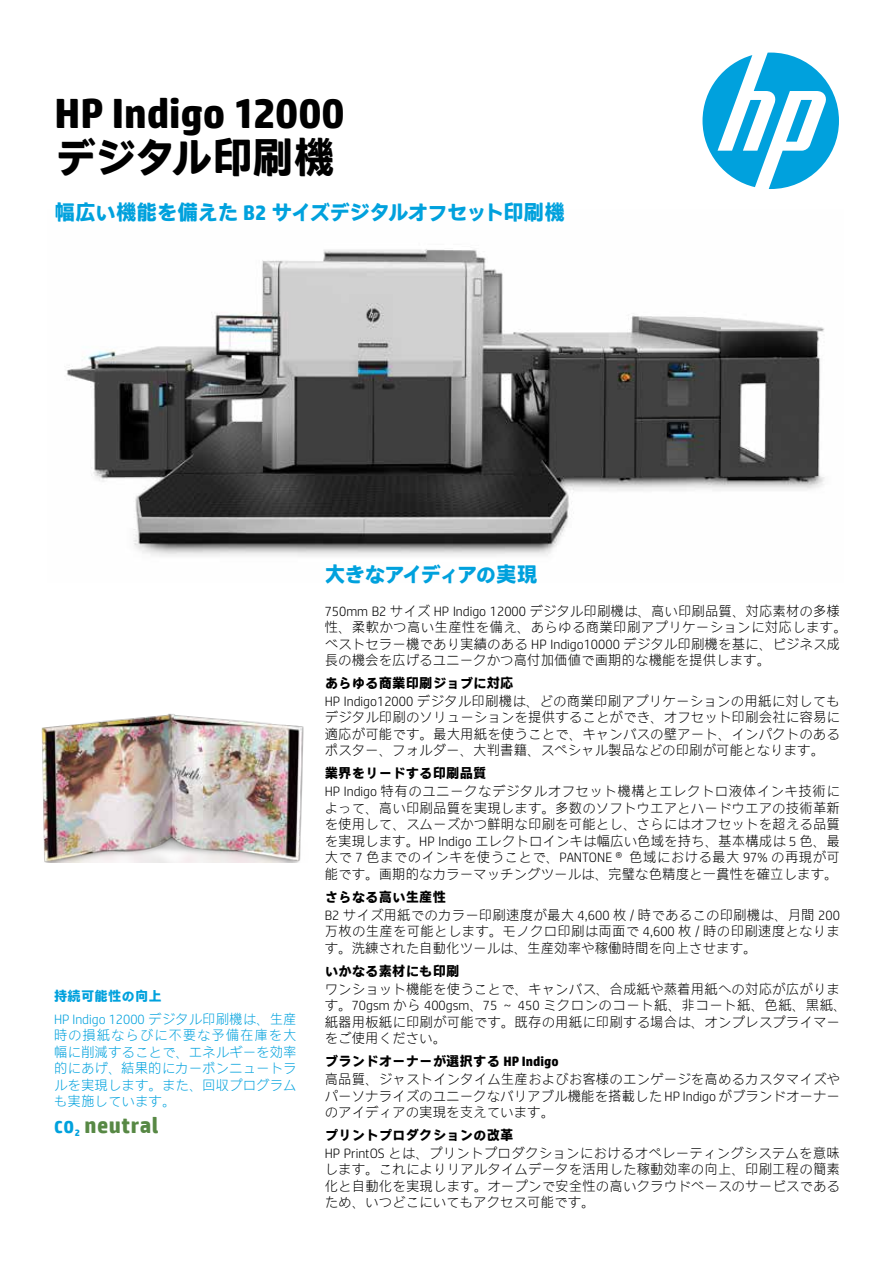
<style>
.page{position:relative;width:893px;height:1263px;background:#fff}
.page>*{position:absolute;margin:0;border:0;box-sizing:border-box;transform-origin:0 0}
.t1{font:700 42px/45px "HP Simplified Jpan";letter-spacing:-.005em;color:#000}
.t2{font:700 22.35px "HP Simplified";letter-spacing:.02em;color:#578844}
.t3{font:700 21px "HP Simplified Jpan";letter-spacing:-.055em;color:#00a1dd}
.t4{font:700 21px "HP Simplified Jpan";letter-spacing:-.085em;color:#00a1dd}
.t5{font:700 17.4px "HP Simplified";color:#00a1dd}
.t6{font:300 13.5px/16.5px "HP Simplified Jpan";color:#000;text-align:justify}
.t7{font:300 13.5px/16.5px "HP Simplified Jpan";color:#00a1dd;text-align:justify}
.t8{font:700 13.5px "HP Simplified Jpan";color:#000}
.t9{font:700 13.5px "HP Simplified Jpan";color:#00a1dd}
</style>
<div class="page">
<img style="left:41px;top:713px;width:263px;height:149px">
<img style="left:66px;top:249px;width:759px;height:307px">
<svg style="left:702px;top:53px;width:137px;height:136px"></svg>
<h1 class="t1" style="left:54px;top:92px;width:291px">HP Indigo 12000デジタル印刷機</h1>
<h3 class="t3" style="left:54px;top:200px;width:512px">幅広い機能を備えた B2 サイズデジタルオフセット印刷機</h3>
<p class="t9" style="left:54px;top:988px;width:109px">持続可能性の向上</p>
<p class="t7" style="left:54px;top:1011px;width:244px">HP Indigo 12000 デジタル印刷機は、生産時の損紙ならびに不要な予備在庫を大幅に削減することで、エネルギーを効率的にあげ、結果的にカーボンニュートラルを実現します。また、回収プログラムも実施しています。</p>
<p class="t5" style="left:54px;top:1117px;width:28px">CO<sub>2</sub></p>
<h2 class="t2" style="left:85px;top:1112px;width:75px">neutral</h2>
<h3 class="t4" style="left:325px;top:562px;width:215px">大きなアイディアの実現</h3>
<p class="t6" style="left:325px;top:603px;width:524px;text-align:left">750mm B2 サイズ HP Indigo 12000 デジタル印刷機は、高い印刷品質、対応素材の多様性、柔軟かつ高い生産性を備え、あらゆる商業印刷アプリケーションに対応します。ベストセラー機であり実績のある HP Indigo10000 デジタル印刷機を基に、ビジネス成長の機会を広げるユニークかつ高付加価値で画期的な機能を提供します。</p>
<p class="t8" style="left:325px;top:675px;width:190px">あらゆる商業印刷ジョブに対応</p>
<p class="t6" style="left:325px;top:693px;width:517px">HP Indigo12000 デジタル印刷機は、どの商業印刷アプリケーションの用紙に対してもデジタル印刷のソリューションを提供することができ、オフセット印刷会社に容易に適応が可能です。最大用紙を使うことで、キャンバスの壁アート、インパクトのあるポスター、フォルダー、大判書籍、スペシャル製品などの印刷が可能となります。</p>
<p class="t8" style="left:325px;top:765px;width:163px">業界をリードする印刷品質</p>
<p class="t6" style="left:325px;top:783px;width:517px">HP Indigo 特有のユニークなデジタルオフセット機構とエレクトロ液体インキ技術によって、高い印刷品質を実現します。多数のソフトウエアとハードウエアの技術革新を使用して、スムーズかつ鮮明な印刷を可能とし、さらにはオフセットを超える品質を実現します。HP Indigo エレクトロインキは幅広い色域を持ち、基本構成は５色、最大で 7 色までのインキを使うことで、PANTONE® 色域における最大 97% の再現が可能です。画期的なカラーマッチングツールは、完璧な色精度と一貫性を確立します。</p>
<p class="t8" style="left:325px;top:889px;width:123px">さらなる高い生産性</p>
<p class="t6" style="left:325px;top:907px;width:517px">B2 サイズ用紙でのカラー印刷速度が最大 4,600 枚 / 時であるこの印刷機は、月間 200万枚の生産を可能とします。モノクロ印刷は両面で 4,600 枚 / 時の印刷速度となります。洗練された自動化ツールは、生産効率や稼働時間を向上させます。</p>
<p class="t8" style="left:325px;top:963px;width:136px">いかなる素材にも印刷</p>
<p class="t6" style="left:325px;top:981px;width:524px;text-align:left">ワンショット機能を使うことで、キャンバス、合成紙や蒸着用紙への対応が広がります。70gsm から 400gsm、75 ～ 450 ミクロンのコート紙、非コート紙、色紙、黒紙、紙器用板紙に印刷が可能です。既存の用紙に印刷する場合は、オンプレスプライマーをご使用ください。</p>
<p class="t8" style="left:325px;top:1053px;width:235px">ブランドオーナーが選択する HP Indigo</p>
<p class="t6" style="left:325px;top:1071px;width:517px">高品質、ジャストインタイム生産およびお客様のエンゲージを高めるカスタマイズやパーソナライズのユニークなバリアブル機能を搭載した HP Indigo がブランドオーナーのアイディアの実現を支えています。</p>
<p class="t8" style="left:325px;top:1127px;width:190px">プリントプロダクションの改革</p>
<p class="t6" style="left:325px;top:1145px;width:517px">HP PrintOS とは、プリントプロダクションにおけるオペレーティングシステムを意味します。これによりリアルタイムデータを活用した稼動効率の向上、印刷工程の簡素化と自動化を実現します。オープンで安全性の高いクラウドベースのサービスであるため、いつどこにいてもアクセス可能です。</p>
</div>
